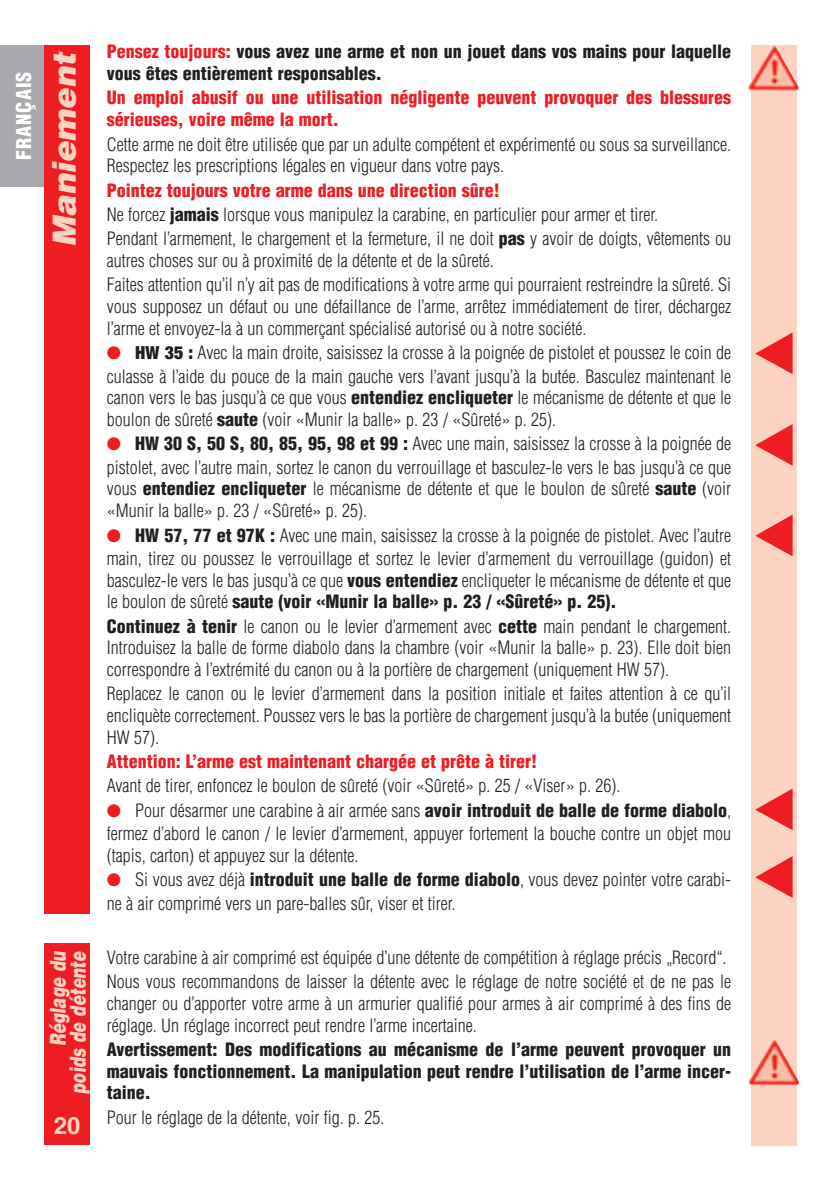
<style>
.page{position:relative;width:840px;height:1191px;background:#fff}
.page>*{position:absolute;margin:0;border:0;box-sizing:border-box;transform-origin:0 0}
.t1{font:italic 900 32px "Helvetica";color:#fcd2c0}
.t2{font:700 24px "Helvetica";color:#fcd2c0}
.t3{font:italic 900 22px/20px "Helvetica";color:#fcd2c0;text-align:right;scale:.7 1}
.t4{font:900 condensed 20px "Helvetica";letter-spacing:.05em;color:#fff}
.t5{font:300 condensed 18px/21.6px "Helvetica";color:#231f20}
.t6{font:900 condensed 18px/21.6px "Helvetica";color:#231f20;text-align:justify}
.t7{font:900 condensed 18px/21.6px "Helvetica";color:#ee1d23}
.s1{color:#ee1d23}
.s2{font-weight:900;color:#ee1d23}
.s3{font-weight:900}
.s4{font-family:"Helvetica Neue";font-weight:900}
</style>
<div class="page">
<div style="left:44px;top:943px;width:46px;height:202px;background:#ee1d23"></div>
<div style="left:0;top:45px;width:44px;height:142px;background:#a8a9ad"></div>
<div style="left:750px;top:45px;width:46px;height:1100px;background:#fcd2c0"></div>
<img style="left:748px;top:1040px;width:50px;height:45px">
<div style="left:44px;top:45px;width:46px;height:868px;background:#ee1d23"></div>
<img style="left:748px;top:46px;width:50px;height:45px">
<p class="t4" style="left:16px;top:160px;width:90px;rotate:-90deg">FRANÇAIS</p>
<h1 class="t1" style="left:53px;top:247px;width:197px;rotate:-90deg">Maniement</h1>
<p class="t6" style="left:107px;top:43px;width:625px"><span class="s1">Pensez toujours:</span> vous avez une arme et non un jouet dans vos mains pour laquelle vous êtes entièrement responsables.</p>
<p class="t7" style="left:107px;top:89px;width:625px">Un emploi abusif ou une utilisation négligente peuvent provoquer des blessures sérieuses, voire même la mort.</p>
<p class="t5" style="left:107px;top:135px;width:625px">Cette arme ne doit être utilisée que par un adulte compétent et expérimenté ou sous sa surveillance.<br>Respectez les prescriptions légales en vigueur dans votre pays.</p>
<p class="t5" style="left:107px;top:179px;width:625px;line-height:24.4px"><span class="s2">Pointez toujours votre arme dans une direction sûre!<br></span>Ne forcez <span class="s3">jamais</span> lorsque vous manipulez la carabine, en particulier pour armer et tirer.<br>Pendant l’armement, le chargement et la fermeture, il ne doit <span class="s3">pas</span> y avoir de doigts, vêtements ou</p>
<p class="t5" style="left:107px;top:250px;width:625px;line-height:24.4px">autres choses sur ou à proximité de la détente et de la sûreté.<br>Faites attention qu’il n’y ait pas de modifications à votre arme qui pourraient restreindre la sûreté. Si</p>
<p class="t5" style="left:107px;top:297px;width:625px">vous supposez un défaut ou une défaillance de l’arme, arrêtez immédiatement de tirer, déchargez l’arme et envoyez-la à un commerçant spécialisé autorisé ou à notre société.</p>
<p class="t5" style="left:107px;top:342px;width:625px;line-height:23.6px"><span class="s1">●</span> <span class="s4">HW 35 :</span> Avec la main droite, saisissez la crosse à la poignée de pistolet et poussez le coin de culasse à l’aide du pouce de la main gauche vers l’avant jusqu’à la butée. Basculez maintenant le</p>
<p class="t5" style="left:107px;top:388px;width:625px">canon vers le bas jusqu’à ce que vous <span class="s3">entendiez encliqueter</span> le mécanisme de détente et que le boulon de sûreté <span class="s3">saute</span> (voir «Munir la balle» p. 23 / «Sûreté» p. 25).</p>
<p class="t5" style="left:107px;top:433px;width:625px;line-height:23.6px"><span class="s1">●</span> <span class="s3">HW 30 S, 50 S, 80, 85, 95, 98 et 99 :</span> Avec une main, saisissez la crosse à la poignée de pistolet, avec l’autre main, sortez le canon du verrouillage et basculez-le vers le bas jusqu’à ce que</p>
<p class="t5" style="left:107px;top:479px;width:625px">vous <span class="s3">entendiez encliqueter</span> le mécanisme de détente et que le boulon de sûreté <span class="s3">saute</span> (voir «Munir la balle» p. 23 / «Sûreté» p. 25).</p>
<p class="t5" style="left:107px;top:524px;width:625px;line-height:23.6px"><span class="s1">●</span> <span class="s3">HW 57, 77 et 97K :</span> Avec une main, saisissez la crosse à la poignée de pistolet. Avec l’autre main, tirez ou poussez le verrouillage et sortez le levier d’armement du verrouillage (guidon) et</p>
<p class="t5" style="left:107px;top:571px;width:625px">basculez-le vers le bas jusqu’à ce que <span class="s3">vous entendiez</span> encliqueter le mécanisme de détente et que le boulon de sûreté <span class="s3">saute (voir «Munir la balle» p. 23 / «Sûreté» p. 25).</span></p>
<p class="t5" style="left:107px;top:617px;width:625px;text-align:justify"><span class="s3">Continuez à tenir</span> le canon ou le levier d’armement avec <span class="s3">cette</span> main pendant le chargement.<br>Introduisez la balle de forme diabolo dans la chambre (voir «Munir la balle» p. 23). Elle doit bien correspondre à l’extrémité du canon ou à la portière de chargement (uniquement HW 57).</p>
<p class="t5" style="left:107px;top:684px;width:625px;text-align:justify">Replacez le canon ou le levier d’armement dans la position initiale et faites attention à ce qu’il encliquète correctement. Poussez vers le bas la portière de chargement jusqu’à la butée (uniquement HW 57).</p>
<p class="t7" style="left:107px;top:752px;width:431px">Attention: L’arme est maintenant chargée et prête à tirer!</p>
<p class="t5" style="left:107px;top:776px;width:515px">Avant de tirer, enfoncez le boulon de sûreté (voir «Sûreté» p. 25 / «Viser» p. 26).</p>
<p class="t5" style="left:107px;top:800px;width:625px;line-height:23.6px"><span class="s1">●</span> Pour désarmer une carabine à air armée sans <span class="s3">avoir introduit de balle de forme diabolo</span>, fermez d’abord le canon / le levier d’armement, appuyer fortement la bouche contre un objet mou</p>
<p class="t5" style="left:107px;top:846px;width:253px">(tapis, carton) et appuyez sur la détente.</p>
<p class="t5" style="left:107px;top:869px;width:625px;line-height:23.6px"><span class="s1">●</span> Si vous avez déjà <span class="s3">introduit une balle de forme diabolo</span>, vous devez pointer votre carabi&shy;ne à air comprimé vers un pare-balles sûr, viser et tirer.</p>
<p class="t3" style="left:50px;top:1094px;width:206px;rotate:-90deg">Réglage du poids de détente</p>
<p class="t5" style="left:107px;top:946px;width:625px;line-height:24.4px">Votre carabine à air comprimé est équipée d’une détente de compétition à réglage précis „Record“.<br>Nous vous recommandons de laisser la détente avec le réglage de notre société et de ne pas le</p>
<p class="t5" style="left:107px;top:994px;width:625px">changer ou d’apporter votre arme à un armurier qualifié pour armes à air comprimé à des fins de réglage. Un réglage incorrect peut rendre l’arme incertaine.</p>
<p class="t6" style="left:107px;top:1040px;width:625px">Avertissement: Des modifications au mécanisme de l’arme peuvent provoquer un mauvais fonctionnement. La manipulation peut rendre l’utilisation de l’arme incer&shy;taine.</p>
<p class="t5" style="left:107px;top:1107px;width:279px">Pour le réglage de la détente, voir fig. p. 25.</p>
<h2 class="t2" style="left:54px;top:1117px;width:28px">20</h2>
</div>
